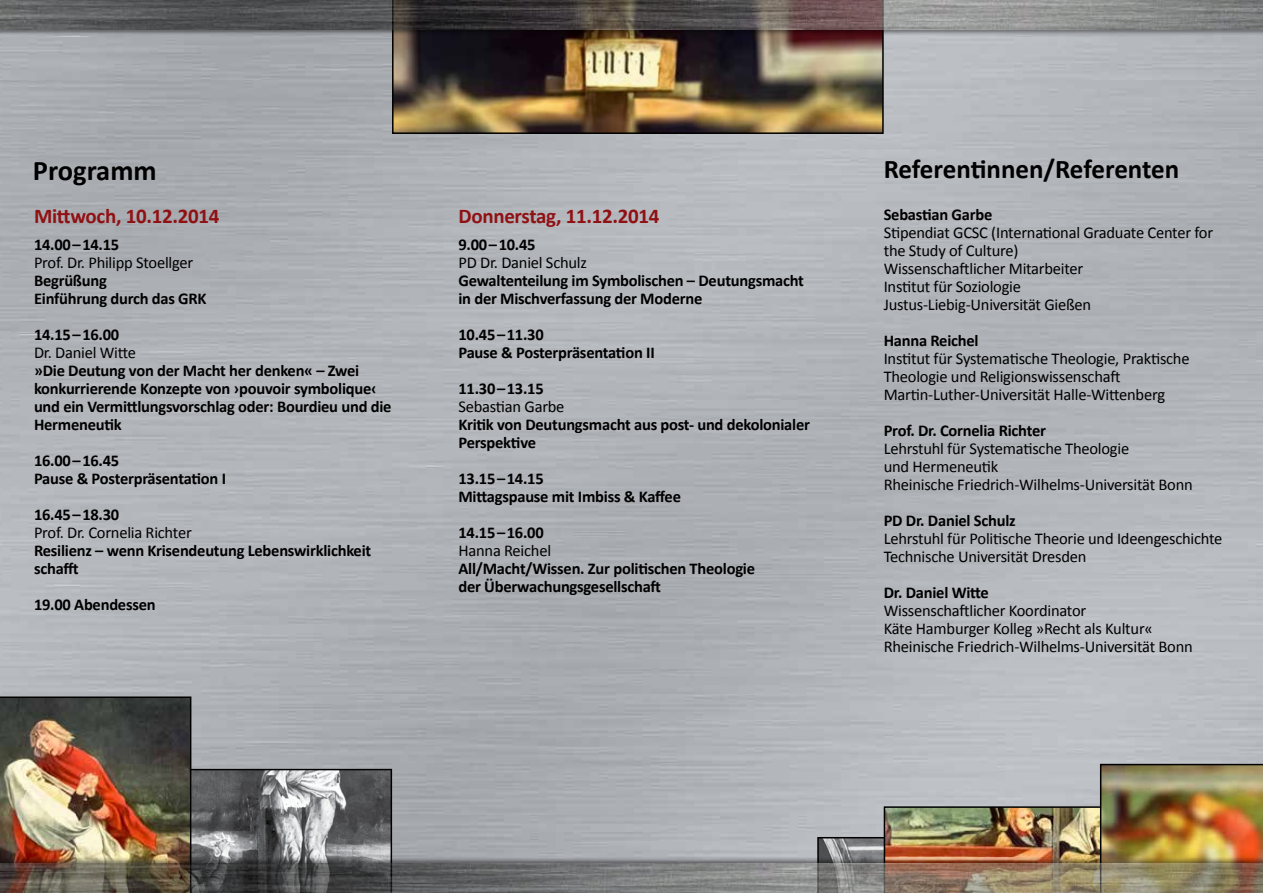
<style>
.page{position:relative;width:1263px;height:893px;background:#fff}
.page>*{position:absolute;margin:0;border:0;box-sizing:border-box;transform-origin:0 0}
.t1{font:700 28.5px "Calibri";color:#000}
.t2{font:700 27px "Calibri";letter-spacing:-.005em;color:#000}
.t3{font:700 21px "Calibri";letter-spacing:-.015em;color:#901114}
.t4{font:700 16.5px/18px "Calibri";letter-spacing:-.015em;color:#000}
.t5{font:16.5px/18px "Calibri";letter-spacing:-.015em;color:#000}
</style>
<div class="page">
<img style="left:392px;top:37px;width:492px;height:97px">
<div style="left:0;top:0;width:1263px;height:37px;background:#000;opacity:.75"></div>
<img style="left:0;top:0;width:1263px;height:30px">
<img style="left:0;top:696px;width:392px;height:160px">
<img style="left:817px;top:764px;width:446px;height:92px">
<div style="left:0;top:856px;width:1263px;height:37px;background:#000;opacity:.75"></div>
<img style="left:0;top:863px;width:1263px;height:30px">
<h1 class="t1" style="left:33px;top:153px;width:125px">Programm</h1>
<h2 class="t2" style="left:884px;top:152px;width:297px">Referentinnen/Referenten</h2>
<p class="t4" style="left:884px;top:205px;width:110px">Sebastian Garbe</p>
<p class="t5" style="left:884px;top:223px;width:331px">Stipendiat GCSC (International Graduate Center for the Study of Culture)<br>Wissenschaftlicher Mitarbeiter<br>Institut für Soziologie<br>Justus-Liebig-Universität Gießen</p>
<p class="t4" style="left:884px;top:331px;width:96px">Hanna Reichel</p>
<p class="t5" style="left:884px;top:349px;width:307px">Institut für Systematische Theologie, Praktische<br>Theologie und Religionswissenschaft<br>Martin-Luther-Universität Halle-Wittenberg</p>
<p class="t4" style="left:884px;top:421px;width:164px">Prof. Dr. Cornelia Richter</p>
<p class="t5" style="left:884px;top:439px;width:311px">Lehrstuhl für Systematische Theologie<br>und Hermeneutik<br>Rheinische Friedrich-Wilhelms-Universität Bonn</p>
<p class="t4" style="left:884px;top:511px;width:134px">PD Dr. Daniel Schulz</p>
<p class="t5" style="left:884px;top:529px;width:340px">Lehrstuhl für Politische Theorie und Ideengeschichte<br>Technische Universität Dresden</p>
<p class="t4" style="left:884px;top:583px;width:107px">Dr. Daniel Witte</p>
<p class="t5" style="left:884px;top:601px;width:311px">Wissenschaftlicher Koordinator<br>Käte Hamburger Kolleg »Recht als Kultur«<br>Rheinische Friedrich-Wilhelms-Universität Bonn</p>
<p class="t3" style="left:34px;top:203px;width:187px">Mittwoch, 10.12.2014</p>
<p class="t4" style="left:34px;top:235px;width:87px">14.00 – 14.15</p>
<p class="t5" style="left:34px;top:253px;width:161px">Prof. Dr. Philipp Stoellger</p>
<p class="t4" style="left:34px;top:271px;width:174px">Begrüßung<br>Einführung durch das GRK</p>
<p class="t4" style="left:34px;top:325px;width:87px">14.15 – 16.00</p>
<p class="t5" style="left:34px;top:343px;width:104px">Dr. Daniel Witte</p>
<p class="t4" style="left:34px;top:361px;width:359px">»Die Deutung von der Macht her denken« – Zwei konkurrierende Konzepte von ›pouvoir symbolique‹ und ein Vermittlungsvorschlag oder: Bourdieu und die Hermeneutik</p>
<p class="t4" style="left:34px;top:451px;width:194px">16.00 – 16.45<br>Pause &amp; Posterpräsentation I</p>
<p class="t4" style="left:34px;top:505px;width:87px">16.45 – 18.30</p>
<p class="t5" style="left:34px;top:523px;width:159px">Prof. Dr. Cornelia Richter</p>
<p class="t4" style="left:34px;top:541px;width:339px">Resilienz – wenn Krisendeutung Lebenswirklichkeit schafft</p>
<p class="t4" style="left:34px;top:595px;width:123px">19.00 Abendessen</p>
<p class="t3" style="left:458px;top:203px;width:203px">Donnerstag, 11.12.2014</p>
<p class="t4" style="left:458px;top:235px;width:79px">9.00 – 10.45</p>
<p class="t5" style="left:458px;top:253px;width:130px">PD Dr. Daniel Schulz</p>
<p class="t4" style="left:458px;top:271px;width:347px">Gewaltenteilung im Symbolischen – Deutungsmacht in der Mischverfassung der Moderne</p>
<p class="t4" style="left:458px;top:325px;width:198px">10.45 – 11.30<br>Pause &amp; Posterpräsentation II</p>
<p class="t4" style="left:458px;top:379px;width:87px">11.30 – 13.15</p>
<p class="t5" style="left:458px;top:397px;width:108px">Sebastian Garbe</p>
<p class="t4" style="left:458px;top:415px;width:353px">Kritik von Deutungsmacht aus post- und dekolonialer<br>Perspektive</p>
<p class="t4" style="left:458px;top:469px;width:224px">13.15 – 14.15<br>Mittagspause mit Imbiss &amp; Kaffee</p>
<p class="t4" style="left:458px;top:523px;width:87px">14.15 – 16.00</p>
<p class="t5" style="left:458px;top:541px;width:94px">Hanna Reichel</p>
<p class="t4" style="left:458px;top:559px;width:298px">All/Macht/Wissen. Zur politischen Theologie der Überwachungsgesellschaft</p>
</div>
